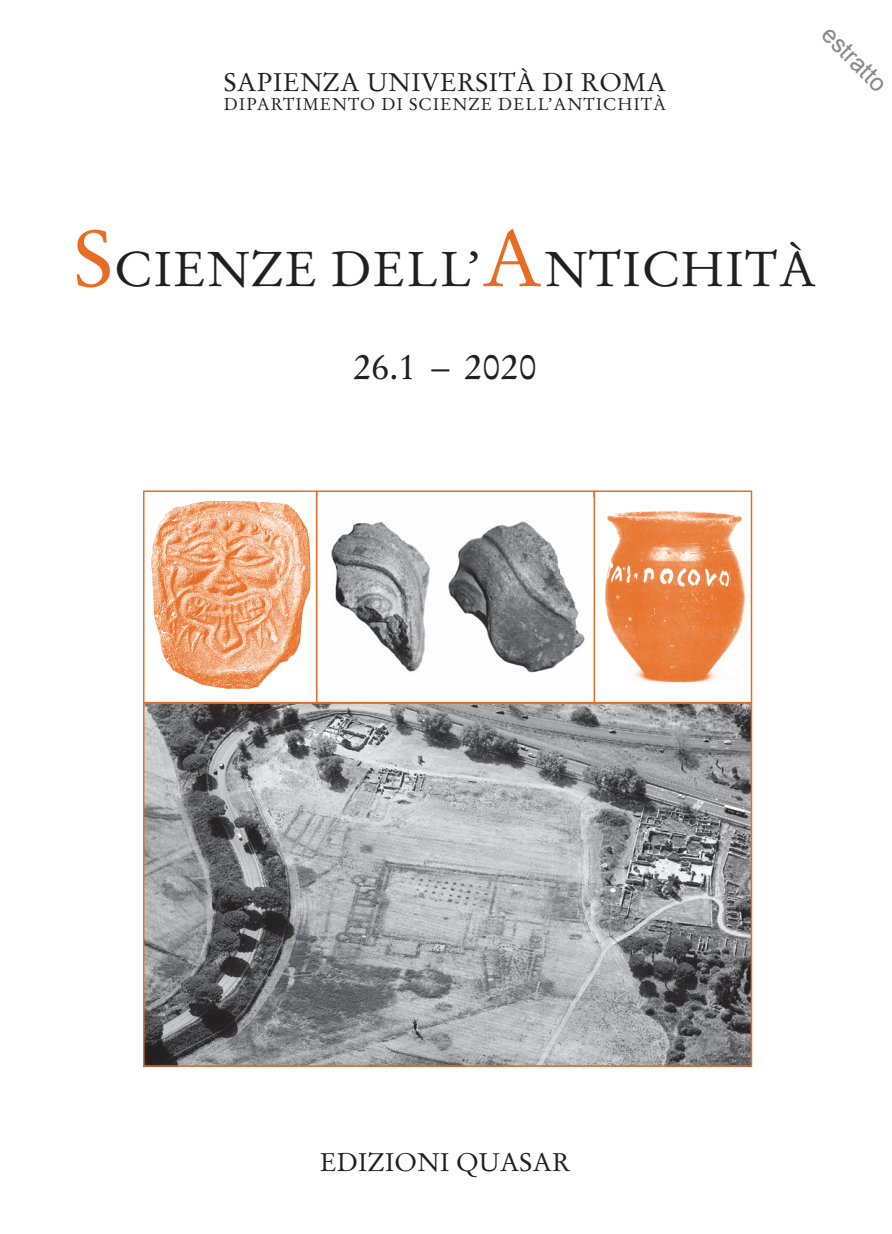
<style>
.page{position:relative;width:892px;height:1234px;background:#fff}
.page>*{position:absolute;margin:0;border:0;box-sizing:border-box;transform-origin:0 0}
.t1{font:48.75px "Stempel Garamond";letter-spacing:.02em;color:#231f20}
.t2{font:36px "Stempel Garamond";color:#231f20}
.t3{font:25.35px "Stempel Garamond";letter-spacing:.01em;color:#231f20}
.t4{font:24px "Arial";color:rgb(0 0 0/.47)}
.t5{font:16.95px "Stempel Garamond";letter-spacing:.055em;color:#231f20}
.s1{font-size:78.75px;color:#e76c24}
</style>
<div class="page">
<img style="left:146px;top:705px;width:603px;height:358px">
<div style="left:143px;top:702px;width:609px;height:364px;border:2px solid #e76c24"></div>
<img style="left:604px;top:511px;width:142px;height:172px">
<div style="left:593px;top:490px;width:159px;height:213px;border:2px solid #e76c24"></div>
<img style="left:151px;top:500px;width:160px;height:189px">
<div style="left:143px;top:490px;width:174px;height:213px;border:2px solid #e76c24"></div>
<img style="left:331px;top:521px;width:254px;height:152px">
<div style="left:316px;top:490px;width:279px;height:213px;border:2px solid #e76c24"></div>
<p class="t3" style="left:224px;top:67px;width:444px">SAPIENZA UNIVERSITÀ DI ROMA</p>
<p class="t5" style="left:224px;top:94px;width:444px">DIPARTIMENTO DI SCIENZE DELL’ANTICHITÀ</p>
<p class="t4" style="left:837px;top:19px;width:82px;rotate:45deg">estratto</p>
<h1 class="t1" style="left:74px;top:240px;width:744px"><span class="s1">S</span>CIENZE DELL’<span class="s1">A</span>NTICHITÀ</h1>
<h2 class="t2" style="left:353px;top:345px;width:184px">26.1 – 2020</h2>
<p class="t3" style="left:319px;top:1146px;width:252px">EDIZIONI QUASAR</p>
</div>
